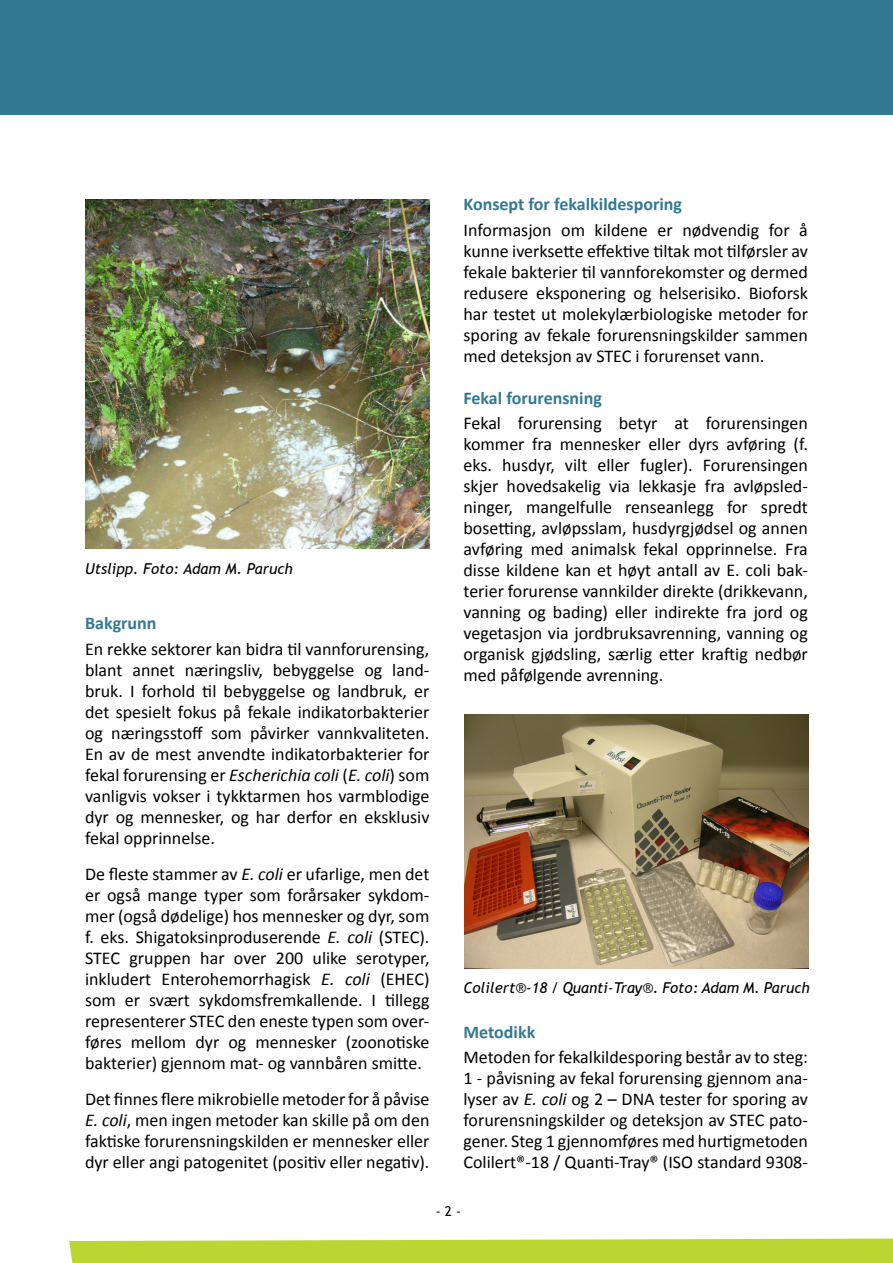
<style>
.page{position:relative;width:893px;height:1263px;background:#fff}
.page>*{position:absolute;margin:0;border:0;box-sizing:border-box;transform-origin:0 0}
.t1{font:18px/21px "Calibri";color:#000;text-align:justify}
.t2{font:700 18px "Calibri";color:#337891}
.t3{font:italic 15px "Trebuchet MS";color:#000}
.t4{font:13.5px "Trebuchet MS";color:#000}
.s1{font-style:italic}
</style>
<div class="page">
<div style="left:0;top:0;width:893px;height:114px;background:#337891"></div>
<svg style="left:69px;top:1238px;width:824px;height:25px;background:#c0d840"></svg>
<img style="left:464px;top:714px;width:345px;height:255px">
<img style="left:85px;top:200px;width:344px;height:349px">
<p class="t3" style="left:85px;top:559px;width:209px">Utslipp. Foto: Adam M. Paruch</p>
<p class="t2" style="left:85px;top:610px;width:73px">Bakgrunn</p>
<p class="t1" style="left:85px;top:637px;width:346px">En rekke sektorer kan bidra til vannforurensing, blant annet næringsliv, bebyggelse og land&shy;bruk. I forhold til bebyggelse og landbruk, er det spesielt fokus på fekale indikatorbakterier og næringsstoff som påvirker vannkvaliteten.<br>En av de mest anvendte indikatorbakterier for fekal forurensing er <span class="s1">Escherichia coli</span> (<span class="s1">E. coli</span>) som vanligvis vokser i tykktarmen hos varmblodige dyr og mennesker, og har derfor en eksklusiv fekal opprinnelse.</p>
<p class="t1" style="left:85px;top:862px;width:346px">De fleste stammer av <span class="s1">E. coli</span> er ufarlige, men det er også mange typer som forårsaker sykdom&shy;mer (også dødelige) hos mennesker og dyr, som f. eks. Shigatoksinproduserende <span class="s1">E. coli</span> (STEC).<br>STEC gruppen har over 200 ulike serotyper, inkludert Enterohemorrhagisk <span class="s1">E. coli</span> (EHEC) som er svært sykdomsfremkallende. I tillegg representerer STEC den eneste typen som over&shy;føres mellom dyr og mennesker (zoonotiske bakterier) gjennom mat- og vannbåren smitte.</p>
<p class="t1" style="left:85px;top:1088px;width:346px">Det finnes flere mikrobielle metoder for å påvise <span class="s1">E. coli</span>, men ingen metoder kan skille på om den faktiske forurensningskilden er mennesker eller dyr eller angi patogenitet (positiv eller negativ).</p>
<p class="t2" style="left:463px;top:192px;width:220px">Konsept for fekalkildesporing</p>
<p class="t1" style="left:463px;top:219px;width:346px">Informasjon om kildene er nødvendig for å kunne iverksette effektive tiltak mot tilførsler av fekale bakterier til vannforekomster og dermed redusere eksponering og helserisiko. Bioforsk har testet ut molekylærbiologiske metoder for sporing av fekale forurensningskilder sammen med deteksjon av STEC i forurenset vann.</p>
<p class="t2" style="left:463px;top:385px;width:140px">Fekal forurensning</p>
<p class="t1" style="left:463px;top:412px;width:346px">Fekal forurensing betyr at forurensingen kommer fra mennesker eller dyrs avføring (f. eks. husdyr, vilt eller fugler). Forurensingen skjer hovedsakelig via lekkasje fra avløpsled&shy;ninger, mangelfulle renseanlegg for spredt bosetting, avløpsslam, husdyrgjødsel og annen avføring med animalsk fekal opprinnelse. Fra disse kildene kan et høyt antall av E. coli bak&shy;terier forurense vannkilder direkte (drikkevann, vanning og bading) eller indirekte fra jord og vegetasjon via jordbruksavrenning, vanning og organisk gjødsling, særlig etter kraftig nedbør med påfølgende avrenning.</p>
<p class="t3" style="left:463px;top:979px;width:348px">Colilert®-18 / Quanti-Tray®. Foto: Adam M. Paruch</p>
<p class="t2" style="left:463px;top:1019px;width:73px">Metodikk</p>
<p class="t1" style="left:463px;top:1046px;width:346px">Metoden for fekalkildesporing består av to steg:<br>1 - påvisning av fekal forurensing gjennom ana&shy;lyser av <span class="s1">E. coli</span> og 2 – DNA tester for sporing av forurensningskilder og deteksjon av STEC pato&shy;gener. Steg 1 gjennomføres med hurtigmetoden Colilert®-18 / Quanti-Tray® (ISO standard 9308-</p>
<p class="t4" style="left:436px;top:1202px;width:27px">- 2 -</p>
</div>
